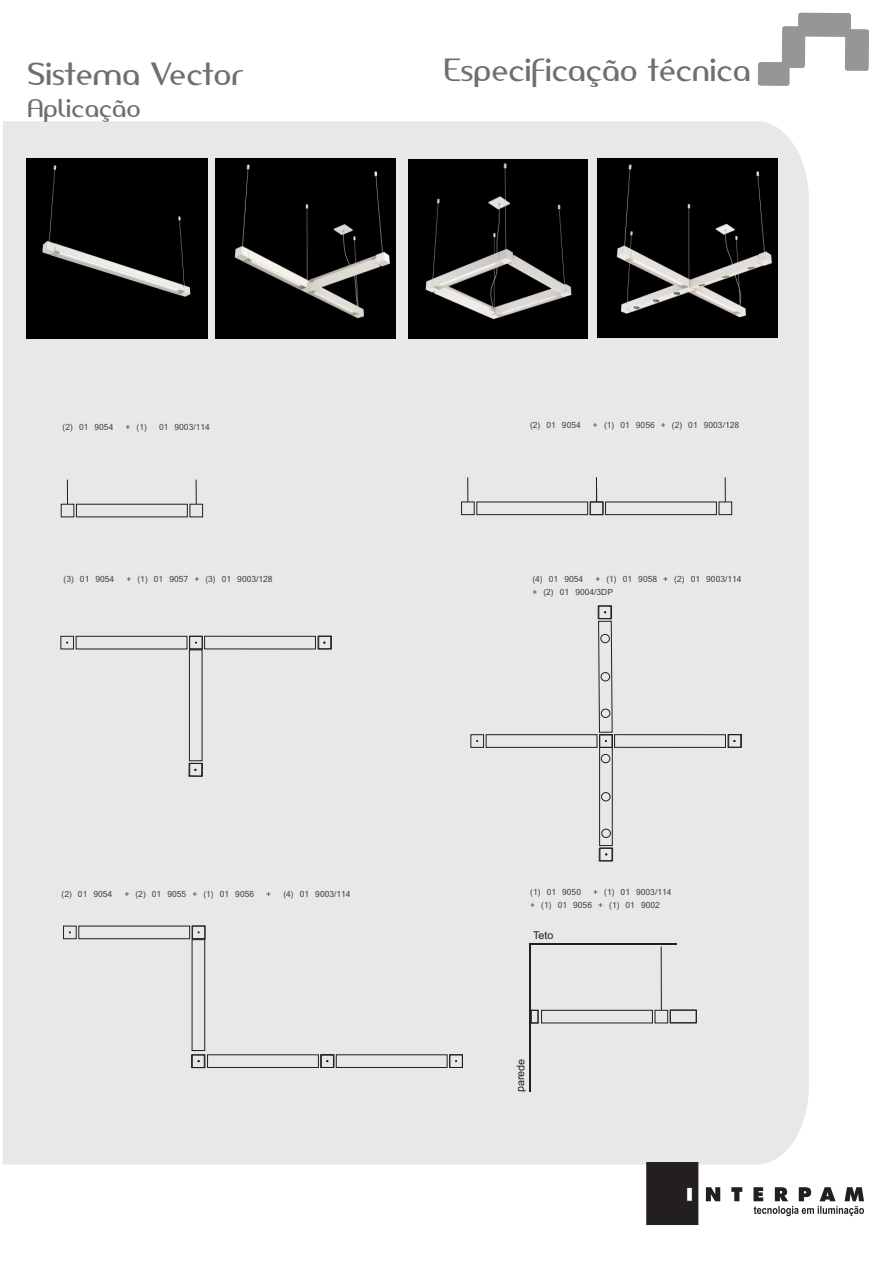
<style>
.page{position:relative;width:893px;height:1263px;background:#fff}
.page>*{position:absolute;margin:0;border:0;box-sizing:border-box;transform-origin:0 0}
.t1{font:30px "Amerika Sans";color:#6d6f71}
.t2{font:24px "Amerika Sans";color:#6d6f71}
.t3{font:13.5px/13.5px "Kartika";color:#414142}
.t4{font:10.8px "Arial";color:#231f20}
</style>
<div class="page">
<div style="left:3px;top:121px;width:806px;height:1044px;background:#e7e8e8"></div>
<svg style="left:755px;top:12px;width:114px;height:784px"></svg>
<div style="left:646px;top:1162px;width:52px;height:63px;background:#231f20"></div>
<svg style="left:686px;top:1187px;width:6px;height:14px"></svg>
<svg style="left:706px;top:1187px;width:158px;height:29px"></svg>
<div style="left:476px;top:502px;width:112px;height:13px;border:1px solid #231f20"></div>
<div style="left:461px;top:502px;width:14px;height:13px;border:1px solid #231f20"></div>
<svg style="left:467px;top:477px;width:1px;height:25px"></svg>
<div style="left:605px;top:502px;width:112px;height:13px;border:1px solid #231f20"></div>
<div style="left:719px;top:502px;width:13px;height:13px;border:1px solid #231f20"></div>
<div style="left:590px;top:502px;width:13px;height:13px;border:1px solid #231f20"></div>
<svg style="left:596px;top:477px;width:1px;height:25px"></svg>
<svg style="left:725px;top:477px;width:1px;height:25px"></svg>
<div style="left:78px;top:926px;width:112px;height:13px;border:1px solid #231f20"></div>
<div style="left:63px;top:926px;width:14px;height:13px;border:1px solid #231f20"></div>
<div style="left:192px;top:926px;width:13px;height:13px;border:1px solid #231f20"></div>
<div style="left:192px;top:939px;width:13px;height:112px;border:1px solid #231f20"></div>
<div style="left:191px;top:1054px;width:14px;height:14px;border:1px solid #231f20"></div>
<div style="left:207px;top:1054px;width:112px;height:14px;border:1px solid #231f20"></div>
<div style="left:192px;top:1054px;width:13px;height:14px;border:1px solid #231f20"></div>
<div style="left:336px;top:1054px;width:111px;height:14px;border:1px solid #231f20"></div>
<div style="left:321px;top:1054px;width:13px;height:14px;border:1px solid #231f20"></div>
<div style="left:449px;top:1054px;width:14px;height:14px;border:1px solid #231f20"></div>
<div style="left:318px;top:636px;width:14px;height:13px;border:1px solid #231f20"></div>
<div style="left:318px;top:636px;width:13px;height:13px;border:1px solid #231f20"></div>
<div style="left:486px;top:734px;width:111px;height:14px;border:1px solid #231f20"></div>
<div style="left:470px;top:734px;width:14px;height:14px;border:1px solid #231f20"></div>
<div style="left:599px;top:734px;width:14px;height:14px;border:1px solid #231f20"></div>
<div style="left:599px;top:734px;width:14px;height:112px;border:1px solid #231f20"></div>
<div style="left:728px;top:734px;width:14px;height:14px;border:1px solid #231f20"></div>
<div style="left:614px;top:734px;width:112px;height:14px;border:1px solid #231f20"></div>
<div style="left:728px;top:734px;width:13px;height:14px;border:1px solid #231f20"></div>
<svg style="left:598px;top:620px;width:15px;height:113px;background:#c6c6c6"></svg>
<div style="left:598px;top:605px;width:14px;height:14px;border:1px solid #231f20"></div>
<div style="left:599px;top:848px;width:14px;height:13px;border:1px solid #231f20"></div>
<div style="left:541px;top:1010px;width:112px;height:13px;border:1px solid #231f20"></div>
<div style="left:655px;top:1010px;width:13px;height:13px;border:1px solid #231f20"></div>
<hr style="left:661px;top:946px;width:1px;height:64px;background:#231f20">
<div style="left:531px;top:1010px;width:7px;height:13px;border:1px solid #231f20"></div>
<hr style="left:529px;top:944px;width:1px;height:148px;background:#231f20">
<hr style="left:529px;top:944px;width:148px;height:1px;background:#231f20">
<div style="left:670px;top:1010px;width:27px;height:13px;border:1px solid #231f20"></div>
<div style="left:600px;top:634px;width:10px;height:9px;border:1px solid #231f20;border-radius:50%"></div>
<div style="left:601px;top:709px;width:9px;height:9px;border:1px solid #231f20;border-radius:50%"></div>
<div style="left:601px;top:672px;width:9px;height:9px;border:1px solid #231f20;border-radius:50%"></div>
<div style="left:601px;top:754px;width:9px;height:9px;border:1px solid #231f20;border-radius:50%"></div>
<div style="left:601px;top:829px;width:10px;height:9px;border:1px solid #231f20;border-radius:50%"></div>
<div style="left:601px;top:792px;width:9px;height:9px;border:1px solid #231f20;border-radius:50%"></div>
<div style="left:204px;top:636px;width:112px;height:13px;border:1px solid #231f20"></div>
<div style="left:76px;top:504px;width:112px;height:13px;border:1px solid #231f20"></div>
<div style="left:190px;top:504px;width:13px;height:13px;border:1px solid #231f20"></div>
<div style="left:61px;top:504px;width:13px;height:13px;border:1px solid #231f20"></div>
<svg style="left:67px;top:480px;width:1px;height:24px"></svg>
<svg style="left:196px;top:480px;width:1px;height:24px"></svg>
<div style="left:189px;top:636px;width:14px;height:13px;border:1px solid #231f20"></div>
<div style="left:189px;top:649px;width:13px;height:112px;border:1px solid #231f20"></div>
<div style="left:189px;top:763px;width:14px;height:13px;border:1px solid #231f20"></div>
<div style="left:189px;top:763px;width:13px;height:14px;border:1px solid #231f20"></div>
<div style="left:76px;top:636px;width:111px;height:13px;border:1px solid #231f20"></div>
<div style="left:60px;top:636px;width:14px;height:13px;border:1px solid #231f20"></div>
<div style="left:27px;top:158px;width:180px;height:181px;background:#000"></div>
<img style="left:216px;top:158px;width:180px;height:180px">
<img style="left:408px;top:159px;width:179px;height:179px">
<img style="left:598px;top:158px;width:179px;height:180px">
<h1 class="t1" style="left:27px;top:62px;width:217px">Sistema Vector</h1>
<h1 class="t1" style="left:443px;top:59px;width:308px">Especificação técnica</h1>
<h2 class="t2" style="left:27px;top:99px;width:115px">Aplicação</h2>
<p class="t3" style="left:63px;top:420px;width:149px">(2) 01 9054 + (1) 01 9003/114</p>
<p class="t3" style="left:530px;top:418px;width:211px">(2) 01 9054 + (1) 01 9056 + (2) 01 9003/128</p>
<p class="t3" style="left:64px;top:573px;width:211px">(3) 01 9054 + (1) 01 9057 + (3) 01 9003/128</p>
<p class="t3" style="left:532px;top:573px;width:211px">(4) 01 9054 + (1) 01 9058 + (2) 01 9003/114 + (2) 01 9004/3DP</p>
<p class="t3" style="left:62px;top:887px;width:291px">(2) 01 9054 + (2) 01 9055 + (1) 01 9056 + (4) 01 9003/114</p>
<p class="t3" style="left:530px;top:885px;width:143px">(1) 01 9050 + (1) 01 9003/114 + (1) 01 9056 + (1) 01 9002</p>
<p class="t4" style="left:533px;top:931px;width:22px">Teto</p>
<p class="t4" style="left:516px;top:1092px;width:35px;rotate:-89deg">parede</p>
</div>
